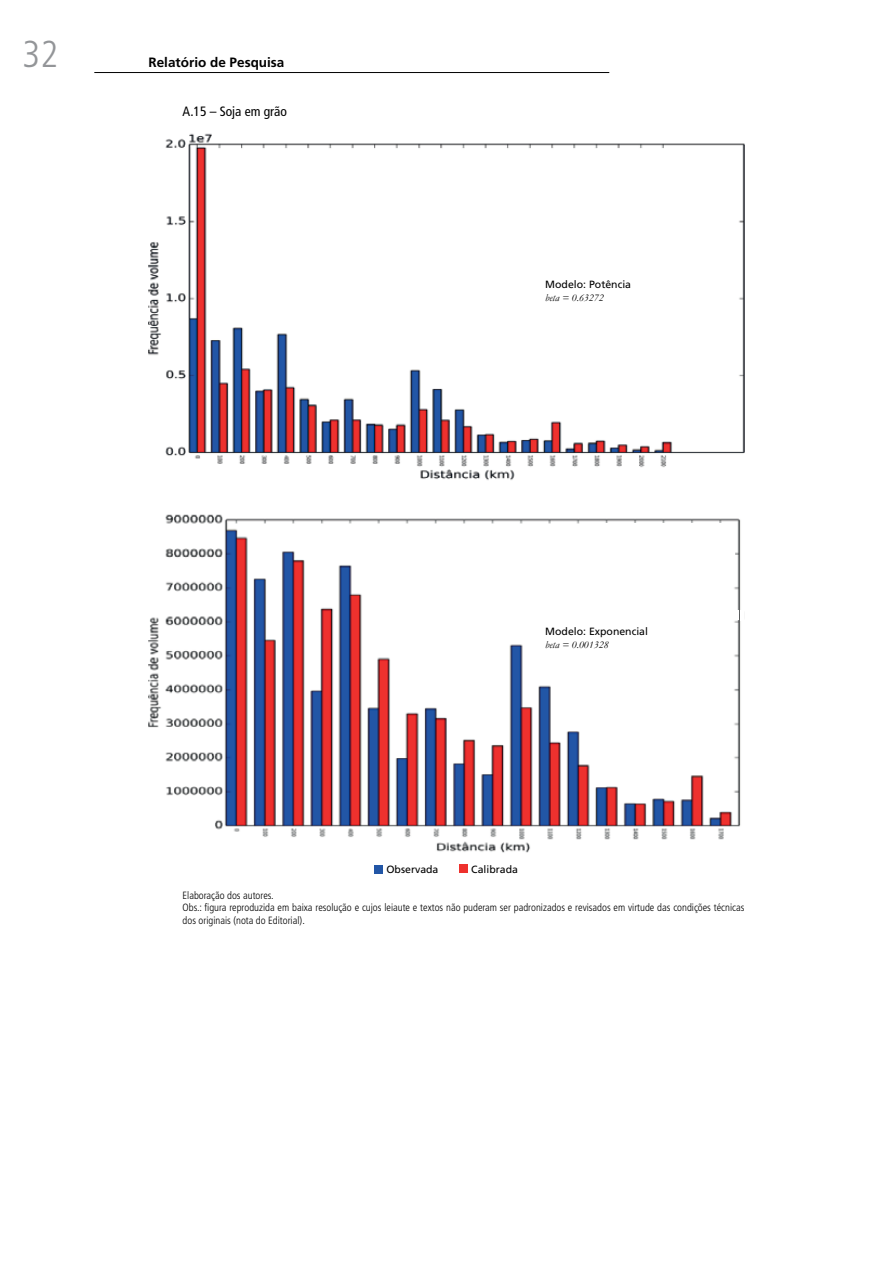
<style>
.page{position:relative;width:893px;height:1263px;background:#fff}
.page>*{position:absolute;margin:0;border:0;box-sizing:border-box;transform-origin:0 0}
.t1{font:condensed 37.5px "Frutiger 47 Light";color:#939598}
.t2{font:700 13.5px "Frutiger LT Pro";color:#000}
.t3{font:condensed 13.5px "Frutiger LT Pro";color:#000}
.t4{font:300 condensed 10.5px/12.6px "Frutiger LT Pro";color:#000}
.t5{font:10.5px "Frutiger";color:#000}
.t6{font:italic 10.5px "Garamond";color:#000}
</style>
<div class="page">
<hr style="left:94px;top:72px;width:515px;height:1px;background:#000">
<div style="left:374px;top:864px;width:8px;height:9px;background:#2256a6"></div>
<div style="left:459px;top:864px;width:8px;height:8px;background:#ee312d"></div>
<img style="left:148px;top:133px;width:596px;height:347px">
<img style="left:148px;top:514px;width:593px;height:339px">
<div style="left:593px;top:149px;width:146px;height:46px;background:#fff"></div>
<div style="left:588px;top:523px;width:146px;height:46px;background:#fff"></div>
<div style="left:535px;top:220px;width:145px;height:87px;background:#fff"></div>
<div style="left:535px;top:593px;width:194px;height:60px;background:#fff"></div>
<div style="left:729px;top:610px;width:9px;height:9px;background:#fff"></div>
<hr style="left:740px;top:610px;width:4px;height:10px;background:#fff">
<h1 class="t1" style="left:22px;top:32px;width:37px">32</h1>
<p class="t2" style="left:148px;top:55px;width:137px">Relatório de Pesquisa</p>
<p class="t3" style="left:182px;top:103px;width:106px">A.15 – Soja em grão</p>
<p class="t5" style="left:545px;top:278px;width:87px">Modelo: Potência</p>
<p class="t6" style="left:545px;top:290px;width:60px">beta = 0.63272</p>
<p class="t5" style="left:545px;top:625px;width:104px">Modelo: Exponencial</p>
<p class="t6" style="left:545px;top:637px;width:65px">beta = 0.001328</p>
<p class="t5" style="left:386px;top:862px;width:53px">Observada</p>
<p class="t5" style="left:471px;top:863px;width:48px">Calibrada</p>
<p class="t4" style="left:182px;top:888px;width:563px">Elaboração dos autores.<br>Obs.: figura reproduzida em baixa resolução e cujos leiaute e textos não puderam ser padronizados e revisados em virtude das condições técnicas dos originais (nota do Editorial).</p>
</div>
